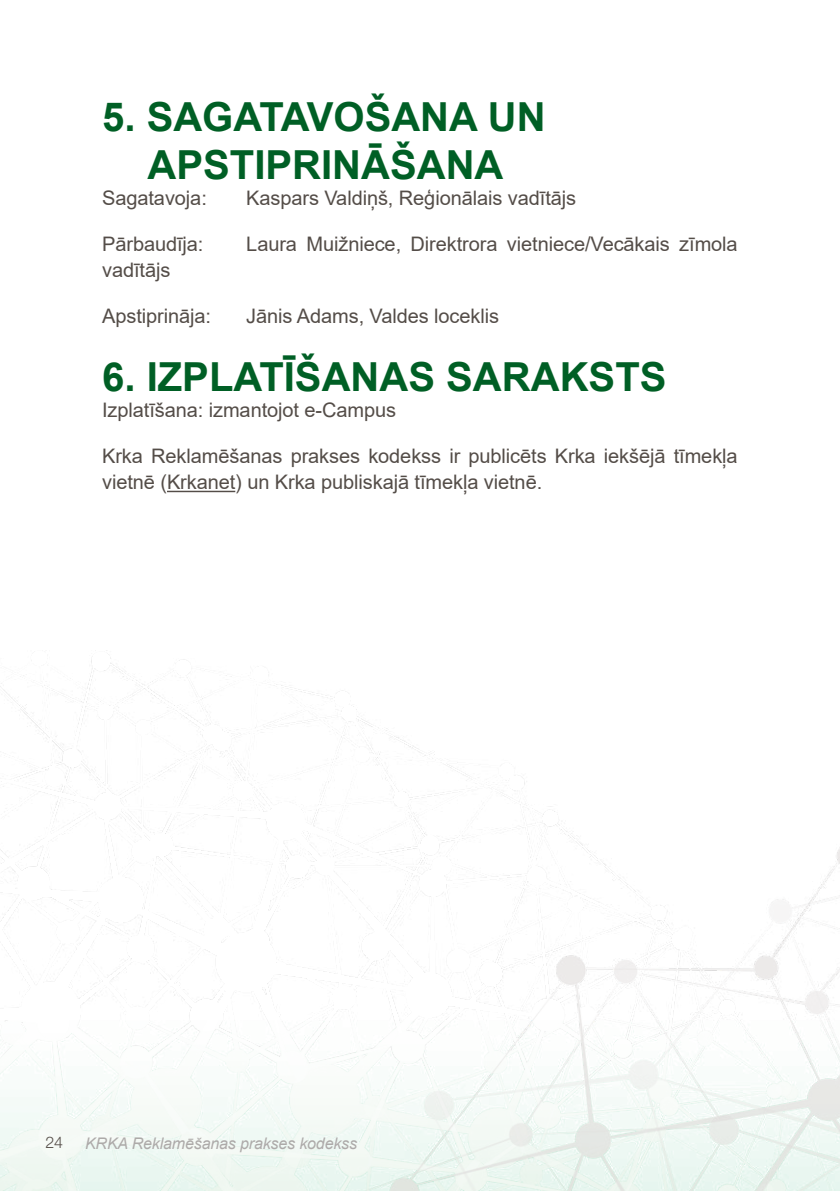
<style>
.page{position:relative;width:840px;height:1191px;background:#fff}
.page>*{position:absolute;margin:0;border:0;box-sizing:border-box;transform-origin:0 0}
.t1{font:700 40px/48px "Arial";color:#005f25;text-align:center}
.t2{font:20px/26px "Arial";letter-spacing:-.005em;color:#544d48}
.t3{font:italic 16px "Arial";letter-spacing:-.01em;color:#adaaa9}
.t4{font:300 16px "Helvetica Neue LT Pro";color:#544d48}
</style>
<div class="page">
<img style="left:0;top:490px;width:839px;height:701px">
<hr style="left:167px;top:491px;width:68px;height:1px;background:#544d48">
<h1 class="t1" style="left:102px;top:94px;width:444px">5. SAGATAVOŠANA UN<br>APSTIPRINĀŠANA</h1>
<p class="t2" style="left:102px;top:185px;width:106px">Sagatavoja:</p>
<p class="t2" style="left:246px;top:185px;width:331px">Kaspars Valdiņš, Reģionālais vadītājs</p>
<p class="t2" style="left:102px;top:231px;width:103px">Pārbaudīja:</p>
<p class="t2" style="left:246px;top:231px;width:492px">Laura Muižniece, Direktrora vietniece/Vecākais zīmola</p>
<p class="t2" style="left:102px;top:257px;width:70px">vadītājs</p>
<p class="t2" style="left:102px;top:303px;width:110px">Apstiprināja:</p>
<p class="t2" style="left:246px;top:303px;width:254px">Jānis Adams, Valdes loceklis</p>
<h1 class="t1" style="left:102px;top:354px;width:565px">6. IZPLATĪŠANAS SARAKSTS</h1>
<p class="t2" style="left:102px;top:397px;width:295px">Izplatīšana: izmantojot e-Campus</p>
<p class="t2" style="left:102px;top:443px;width:636px">Krka Reklamēšanas prakses kodekss ir publicēts Krka iekšējā tīmekļa vietnē (Krkanet) un Krka publiskajā tīmekļa vietnē.</p>
<p class="t4" style="left:45px;top:1132px;width:19px">24</p>
<p class="t3" style="left:85px;top:1132px;width:273px">KRKA Reklamēšanas prakses kodekss</p>
</div>
